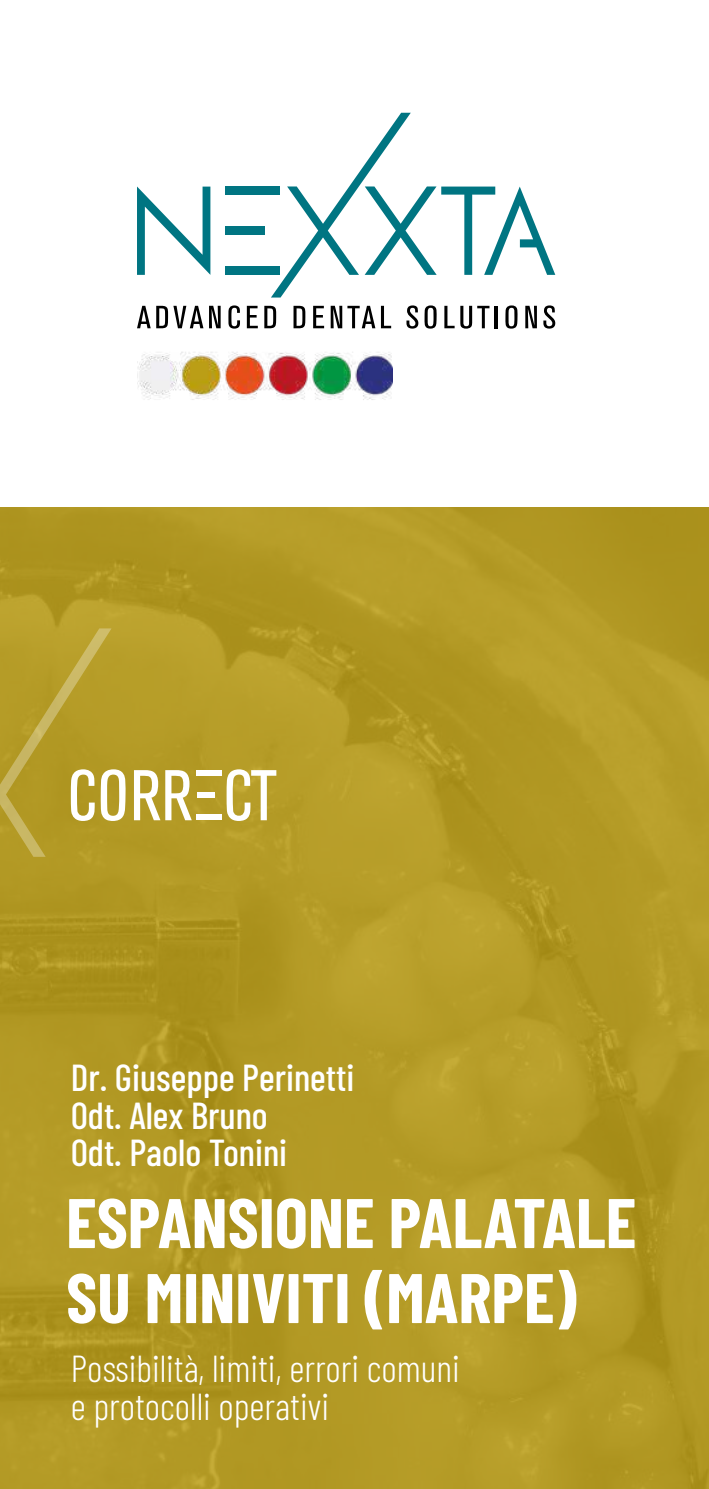
<style>
.page{position:relative;width:709px;height:1489px;background:#fff}
.page>*{position:absolute;margin:0;border:0;box-sizing:border-box;transform-origin:0 0}
.t1{font:700 70px/75px "Barlow Condensed";color:#fff}
.t2{font:300 37.5px/37.5px "Barlow Condensed";color:#fff}
.t3{font:500 37.5px/37.5px "Barlow Condensed";color:#fff}
</style>
<div class="page">
<div style="left:0;top:507px;width:709px;height:981px;background:#b39a25"></div>
<svg style="left:137px;top:306px;width:66px;height:22px"></svg>
<svg style="left:209px;top:306px;width:12px;height:22px"></svg>
<svg style="left:228px;top:305px;width:12px;height:23px"></svg>
<svg style="left:247px;top:306px;width:11px;height:22px"></svg>
<svg style="left:264px;top:306px;width:12px;height:22px"></svg>
<svg style="left:293px;top:306px;width:12px;height:22px"></svg>
<svg style="left:313px;top:306px;width:11px;height:22px"></svg>
<svg style="left:331px;top:306px;width:44px;height:22px"></svg>
<svg style="left:381px;top:306px;width:10px;height:22px"></svg>
<svg style="left:406px;top:305px;width:12px;height:23px"></svg>
<svg style="left:424px;top:305px;width:12px;height:23px"></svg>
<svg style="left:444px;top:306px;width:10px;height:22px"></svg>
<svg style="left:460px;top:306px;width:29px;height:22px"></svg>
<hr style="left:494px;top:306px;width:3px;height:22px;background:#000">
<svg style="left:505px;top:305px;width:12px;height:23px"></svg>
<svg style="left:525px;top:306px;width:12px;height:22px"></svg>
<svg style="left:543px;top:305px;width:12px;height:23px"></svg>
<div style="left:225px;top:267px;width:54px;height:8px;background:#007582"></div>
<svg style="left:137px;top:186px;width:73px;height:89px"></svg>
<div style="left:225px;top:186px;width:54px;height:9px;background:#007582"></div>
<div style="left:225px;top:227px;width:39px;height:8px;background:#007582"></div>
<svg style="left:271px;top:113px;width:284px;height:184px"></svg>
<img style="left:137px;top:352px;width:255px;height:48px">
<svg style="left:134px;top:770px;width:58px;height:50px"></svg>
<svg style="left:226px;top:769px;width:50px;height:52px"></svg>
<div style="left:197px;top:814px;width:25px;height:6px;background:#fff"></div>
<div style="left:197px;top:770px;width:25px;height:5px;background:#fff"></div>
<div style="left:197px;top:792px;width:17px;height:6px;background:#fff"></div>
<svg style="left:0;top:628px;width:126px;height:229px"></svg>
<p class="t3" style="left:71px;top:1056px;width:285px">Dr. Giuseppe Perinetti<br>Odt. Alex Bruno<br>Odt. Paolo Tonini</p>
<h1 class="t1" style="left:66px;top:1181px;width:572px">ESPANSIONE PALATALE<br>SU MINIVITI (MARPE)</h1>
<p class="t2" style="left:71px;top:1347px;width:390px">Possibilità, limiti, errori comuni e protocolli operativi</p>
</div>
